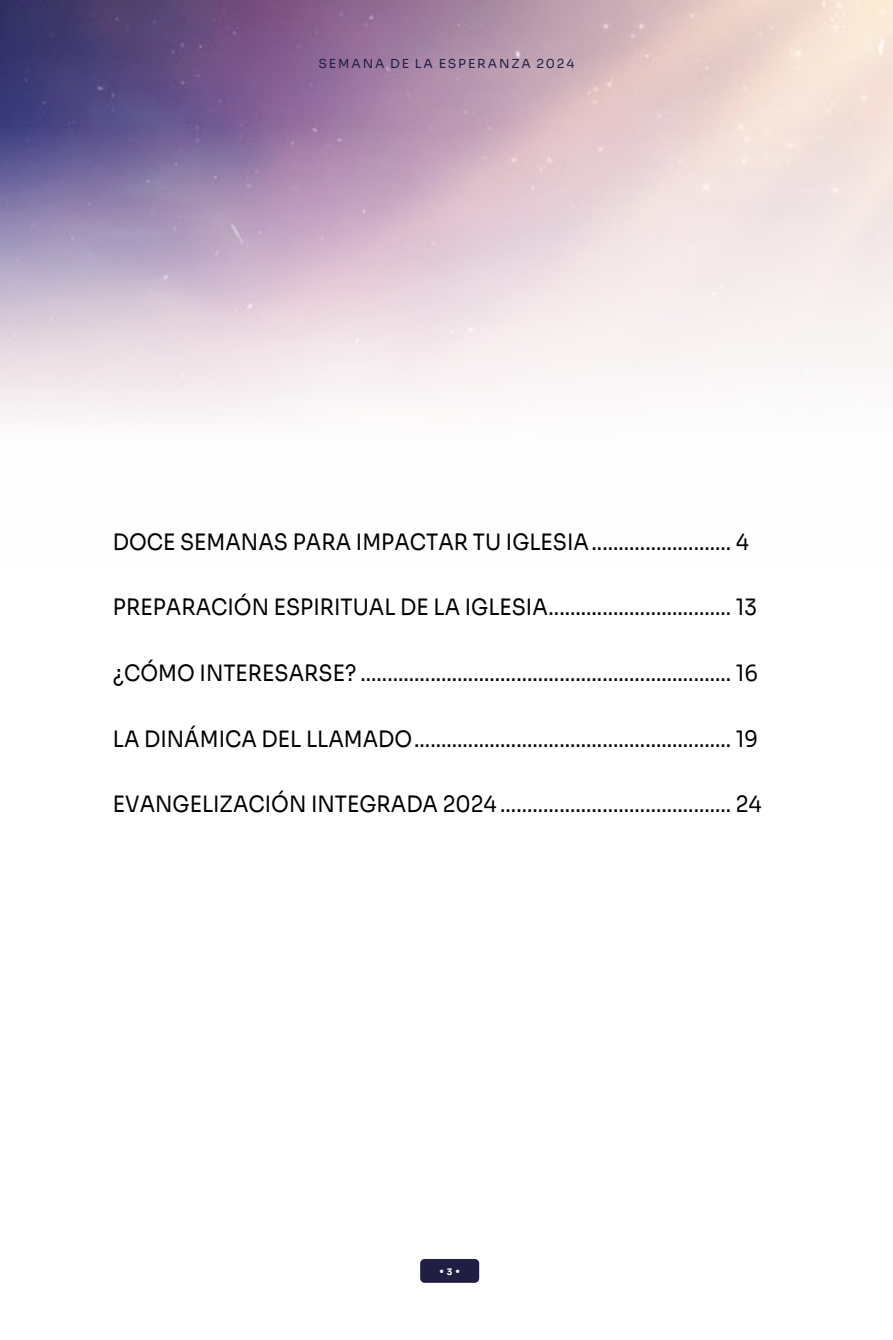
<style>
.page{position:relative;width:893px;height:1340px;background:#fff}
.page>*{position:absolute;margin:0;border:0;box-sizing:border-box;transform-origin:0 0}
.t1{font:22.5px "Sora";color:#000;scale:.91 1}
.t2{font:600 12.83px "Meno Banner";color:#fff}
.t3{font:12.38px "Sora";letter-spacing:.15em;color:#201f43}
.s1{font-family:"Sora";font-weight:700;font-size:9px}
</style>
<div class="page">
<div style="left:420px;top:1258px;width:59px;height:24px;background:#201f43;border-radius:5px"></div>
<img style="left:0;top:0;width:893px;height:417px">
<p class="t3" style="left:319px;top:53px;width:257px">SEMANA DE LA ESPERANZA 2024</p>
<p class="t1" style="left:113px;top:523px;width:700px">DOCE SEMANAS PARA IMPACTAR TU IGLESIA.......................... 4</p>
<p class="t1" style="left:113px;top:588px;width:709px">PREPARACIÓN ESPIRITUAL DE LA IGLESIA.................................. 13</p>
<p class="t1" style="left:113px;top:654px;width:710px">¿CÓMO INTERESARSE? ..................................................................... 16</p>
<p class="t1" style="left:113px;top:720px;width:710px">LA DINÁMICA DEL LLAMADO........................................................... 19</p>
<p class="t1" style="left:113px;top:785px;width:714px">EVANGELIZACIÓN INTEGRADA 2024 ........................................... 24</p>
<p class="t2" style="left:439px;top:1262px;width:23px">• <span class="s1">3</span> •</p>
</div>
